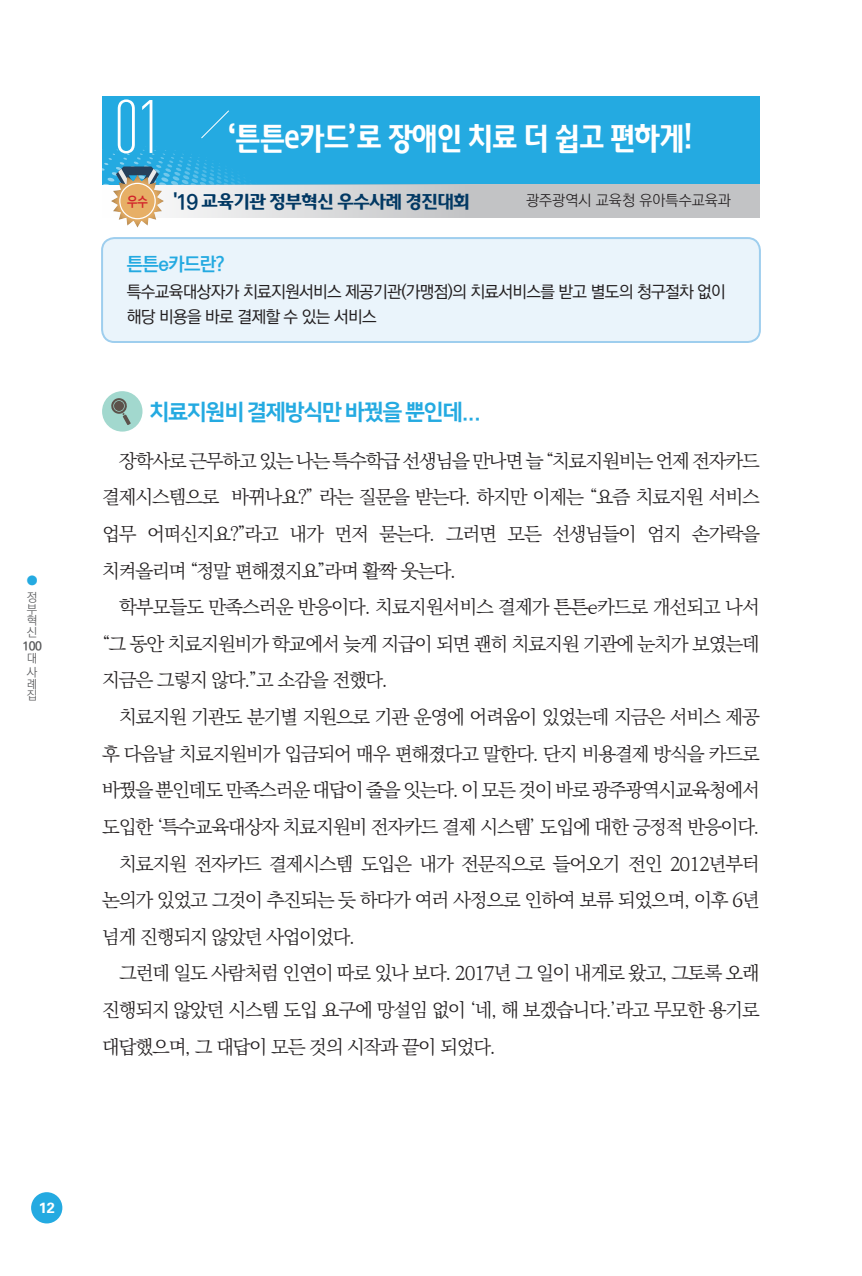
<style>
.page{position:relative;width:862px;height:1276px;background:#fff}
.page>*{position:absolute;margin:0;border:0;box-sizing:border-box;transform-origin:0 0}
.t1{font:300 74.2px "DIN Cond";color:#fff}
.다음_변경{font:700 30px "Daum Semi";letter-spacing:-.04em;color:#fff;scale:.85 1}
.t2{font:22px "Nanum Square EB";letter-spacing:-.06em;color:#24aae1}
.t3{font:300 19px/36.6px "Ko Pub Batang";letter-spacing:-.06em;color:#231f20;text-align:justify}
.t4{font:700 19px "Ko Pub Dotum";letter-spacing:-.04em;color:#24aae1}
.ÙÅÁ_Û{font:700 17px "Daum Semi";letter-spacing:-.06em;color:#013863}
.t5{font:500 16.8px/24.2px "Ko Pub Dotum";letter-spacing:-.04em;color:#231f20}
.ÙÅÁ_Û-2{font:300 15px "Ko Pub Dotum";color:#231f20}
.t6{font:700 14.8px "Univers";color:#fff}
.ÙÅÁ_Û-3{font:700 13.8px "Ko Pub Dotum";color:#d1232a;scale:.87 1}
.t7{font:300 12px/11.6px "Ko Pub Dotum";color:#57585a}
.t8{font:700 12px "Ko Pub Dotum";color:#57585a}
.t9{font:300 12px "Ko Pub Dotum";color:#24aae1}
.s1{font-family:"Ko Pub Dotum";font-size:21px}
</style>
<div class="page">
<div style="left:31px;top:1192px;width:31px;height:31px;background:#24aae1;border-radius:50%"></div>
<div style="left:102px;top:391px;width:41px;height:41px;background:#a2d8ce;border-radius:50%"></div>
<svg style="left:111px;top:398px;width:20px;height:27px"></svg>
<div style="left:102px;top:96px;width:658px;height:88px;background:#24aae1"></div>
<svg style="left:201px;top:110px;width:28px;height:29px"></svg>
<svg style="left:320px;top:184px;width:440px;height:34px;background:#c5c6c8"></svg>
<div style="left:102px;top:238px;width:658px;height:104px;background:#eaf4fb;border-radius:12px"></div>
<div style="left:101px;top:237px;width:660px;height:106px;border:2px solid #9eceee;border-radius:12px"></div>
<svg style="left:102px;top:146px;width:218px;height:72px"></svg>
<div style="left:107px;top:174px;width:58px;height:56px;background:#231f20;opacity:.35"></div>
<svg style="left:119px;top:183px;width:37px;height:36px"></svg>
<div style="left:120px;top:184px;width:35px;height:34px;background:#e7af66;border-radius:50%"></div>
<p class="t9" style="left:27px;top:574px;width:12px">●</p>
<p class="t7" style="left:27px;top:592px;width:12px;text-align:justify">정 부 혁 신</p>
<p class="t8" style="left:23px;top:640px;width:21px">100</p>
<p class="t7" style="left:27px;top:651px;width:12px;line-height:14.6px">대 사</p>
<p class="t7" style="left:27px;top:679px;width:11px">례 집</p>
<p class="t1" style="left:113px;top:84px;width:51px">01</p>
<p class="다음_변경" style="left:227px;top:121px;width:550px">‘튼튼e카드’로 장애인 치료 더 쉽고 편하게!</p>
<p class="ÙÅÁ_Û-3" style="left:127px;top:194px;width:26px">우수</p>
<p class="ÙÅÁ_Û" style="left:173px;top:191px;width:298px"><span class="s1">'19</span> 교육기관 정부혁신 우수사례 경진대회</p>
<p class="ÙÅÁ_Û-2" style="left:526px;top:193px;width:206px">광주광역시 교육청 유아특수교육과</p>
<p class="t4" style="left:127px;top:255px;width:99px">튼튼e카드란?</p>
<p class="t5" style="left:127px;top:281px;width:600px">특수교육대상자가 치료지원서비스 제공기관(가맹점)의 치료서비스를 받고 별도의 청구절차 없이 해당 비용을 바로 결제할 수 있는 서비스</p>
<p class="t2" style="left:150px;top:400px;width:333px">치료지원비 결제방식만 바꿨을 뿐인데...</p>
<p class="t3" style="left:102px;top:443px;width:659px;text-indent:17px">장학사로 근무하고 있는 나는 특수학급 선생님을 만나면 늘 “치료지원비는 언제 전자카드 결제시스템으로 바뀌나요?” 라는 질문을 받는다. 하지만 이제는 “요즘 치료지원 서비스 업무 어떠신지요?”라고 내가 먼저 묻는다. 그러면 모든 선생님들이 엄지 손가락을 치켜올리며 “정말 편해졌지요”라며 활짝 웃는다.</p>
<p class="t3" style="left:102px;top:590px;width:659px;text-indent:17px">학부모들도 만족스러운 반응이다. 치료지원서비스 결제가 튼튼e카드로 개선되고 나서 “그 동안 치료지원비가 학교에서 늦게 지급이 되면 괜히 치료지원 기관에 눈치가 보였는데 지금은 그렇지 않다.”고 소감을 전했다.</p>
<p class="t3" style="left:102px;top:699px;width:659px;text-indent:17px">치료지원 기관도 분기별 지원으로 기관 운영에 어려움이 있었는데 지금은 서비스 제공 후 다음날 치료지원비가 입금되어 매우 편해졌다고 말한다. 단지 비용결제 방식을 카드로 바꿨을 뿐인데도 만족스러운 대답이 줄을 잇는다. 이 모든 것이 바로 광주광역시교육청에서 도입한 ‘특수교육대상자 치료지원비 전자카드 결제 시스템’ 도입에 대한 긍정적 반응이다.</p>
<p class="t3" style="left:102px;top:846px;width:659px;text-indent:17px">치료지원 전자카드 결제시스템 도입은 내가 전문직으로 들어오기 전인 2012년부터 논의가 있었고 그것이 추진되는 듯 하다가 여러 사정으로 인하여 보류 되었으며, 이후 6년 넘게 진행되지 않았던 사업이었다.</p>
<p class="t3" style="left:102px;top:956px;width:659px;text-indent:17px">그런데 일도 사람처럼 인연이 따로 있나 보다. 2017년 그 일이 내게로 왔고, 그토록 오래 진행되지 않았던 시스템 도입 요구에 망설임 없이 ‘네, 해 보겠습니다.’라고 무모한 용기로 대답했으며, 그 대답이 모든 것의 시작과 끝이 되었다.</p>
<p class="t6" style="left:39px;top:1199px;width:18px">12</p>
</div>
